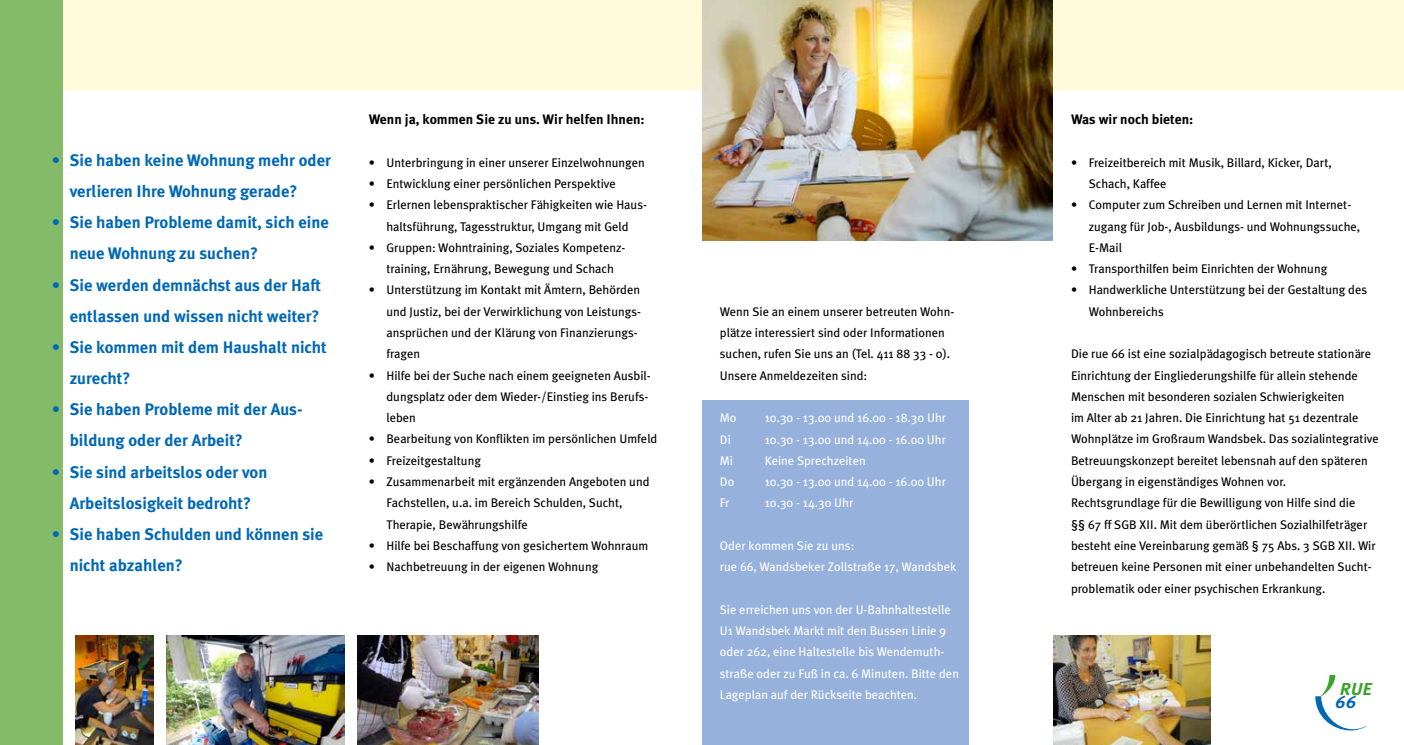
<style>
.page{position:relative;width:1404px;height:745px;background:#fff}
.page>*{position:absolute;margin:0;border:0;box-sizing:border-box;transform-origin:0 0}
.t1{font:italic 700 17.25px "Meta Plus";color:#3ba329;scale:1.05 1}
.t2{font:italic 700 17.25px "Meta Plus";color:#0068b5;scale:1.05 1}
.t3{font:700 16.62px/31.1px "Meta Plus";color:#0068b5}
.t4{font:700 13.75px "Meta Plus";color:#000}
.t5{font:12.5px/21.2px "Meta Plus";color:#000}
.t6{font:12.5px/21.2px "Meta Plus";color:#fff}
</style>
<div class="page">
<img style="left:1053px;top:635px;width:157px;height:109px">
<div style="left:62px;top:0;width:1341px;height:89px;background:#fffbda"></div>
<svg style="left:1315px;top:675px;width:51px;height:55px"></svg>
<div style="left:702px;top:400px;width:266px;height:344px;background:#96b1dc"></div>
<div style="left:0;top:0;width:63px;height:744px;background:#83bb69"></div>
<img style="left:702px;top:0;width:350px;height:241px">
<img style="left:76px;top:635px;width:78px;height:109px">
<img style="left:167px;top:635px;width:177px;height:109px">
<img style="left:357px;top:635px;width:181px;height:109px">
<h2 class="t3" style="left:70px;top:144px;width:263px;text-indent:-18px">• Sie haben keine Wohnung mehr oder verlieren Ihre Wohnung gerade?</h2>
<h2 class="t3" style="left:70px;top:207px;width:261px;text-indent:-18px">• Sie haben Probleme damit, sich eine neue Wohnung zu suchen?</h2>
<h2 class="t3" style="left:52px;top:269px;width:271px;text-align:right">• Sie werden demnächst aus der Haft entlassen und wissen nicht weiter?</h2>
<h2 class="t3" style="left:70px;top:331px;width:258px;text-indent:-18px">• Sie kommen mit dem Haushalt nicht zurecht?</h2>
<h2 class="t3" style="left:70px;top:393px;width:234px;text-indent:-18px">• Sie haben Probleme mit der Aus&shy;bildung oder der Arbeit?</h2>
<h2 class="t3" style="left:52px;top:456px;width:217px;text-align:center">• Sie sind arbeitslos oder von<br>Arbeitslosigkeit bedroht?</h2>
<h2 class="t3" style="left:70px;top:518px;width:255px;text-indent:-18px">• Sie haben Schulden und können sie nicht abzahlen?</h2>
<p class="t4" style="left:369px;top:111px;width:277px">Wenn ja, kommen Sie zu uns. Wir helfen Ihnen:</p>
<p class="t5" style="left:369px;top:151px;width:277px">• Unterbringung in einer unserer Einzelwohnungen</p>
<p class="t5" style="left:369px;top:173px;width:248px">• Entwicklung einer persönlichen Perspektive</p>
<p class="t5" style="left:369px;top:194px;width:280px;text-align:center">• Erlernen lebenspraktischer Fähigkeiten wie Haus&shy;haltsführung, Tagesstruktur, Umgang mit Geld</p>
<p class="t5" style="left:369px;top:237px;width:258px;text-align:center">• Gruppen: Wohntraining, Soziales Kompetenz&shy;training, Ernährung, Bewegung und Schach</p>
<p class="t5" style="left:386px;top:279px;width:256px;text-indent:-18px">• Unterstützung im Kontakt mit Ämtern, Behörden und Justiz, bei der Verwirklichung von Leistungs&shy;ansprüchen und der Klärung von Finanzierungs&shy;fragen</p>
<p class="t5" style="left:386px;top:364px;width:266px;text-indent:-18px">• Hilfe bei der Suche nach einem geeigneten Ausbil&shy;dungsplatz oder dem Wieder-/Einstieg ins Berufs&shy;leben</p>
<p class="t5" style="left:369px;top:428px;width:290px">• Bearbeitung von Konflikten im persönlichen Umfeld</p>
<p class="t5" style="left:369px;top:449px;width:114px">• Freizeitgestaltung</p>
<p class="t5" style="left:386px;top:470px;width:264px;text-indent:-18px">• Zusammenarbeit mit ergänzenden Angeboten und<br>Fachstellen, u.a. im Bereich Schulden, Sucht,<br>Therapie, Bewährungshilfe</p>
<p class="t5" style="left:369px;top:534px;width:281px">• Hilfe bei Beschaffung von gesichertem Wohnraum</p>
<p class="t5" style="left:369px;top:555px;width:231px">• Nachbetreuung in der eigenen Wohnung</p>
<p class="t5" style="left:719px;top:300px;width:236px">Wenn Sie an einem unserer betreuten Wohn&shy;plätze interessiert sind oder Informationen suchen, rufen Sie uns an (Tel. 411 88 33 - 0).<br>Unsere Anmeldezeiten sind:</p>
<p class="t6" style="left:719px;top:407px;width:18px">Mo</p>
<p class="t6" style="left:764px;top:407px;width:183px">10.30 - 13.00 und 16.00 - 18.30 Uhr</p>
<p class="t6" style="left:719px;top:428px;width:13px">Di</p>
<p class="t6" style="left:764px;top:428px;width:183px">10.30 - 13.00 und 14.00 - 16.00 Uhr</p>
<p class="t6" style="left:719px;top:449px;width:15px">Mi</p>
<p class="t6" style="left:764px;top:449px;width:102px">Keine Sprechzeiten</p>
<p class="t6" style="left:719px;top:470px;width:16px">Do</p>
<p class="t6" style="left:764px;top:470px;width:183px">10.30 - 13.00 und 14.00 - 16.00 Uhr</p>
<p class="t6" style="left:719px;top:492px;width:11px">Fr</p>
<p class="t6" style="left:764px;top:492px;width:90px">10.30 - 14.30 Uhr</p>
<p class="t6" style="left:719px;top:534px;width:238px">Oder kommen Sie zu uns:<br>rue 66, Wandsbeker Zollstraße 17, Wandsbek</p>
<p class="t6" style="left:719px;top:598px;width:241px">Sie erreichen uns von der U-Bahnhaltestelle U1 Wandsbek Markt mit den Bussen Linie 9 oder 262, eine Haltestelle bis Wendemuth&shy;straße oder zu Fuß in ca. 6 Minuten. Bitte den Lageplan auf der Rückseite beachten.</p>
<p class="t4" style="left:1070px;top:111px;width:124px">Was wir noch bieten:</p>
<p class="t5" style="left:1088px;top:151px;width:244px;text-indent:-18px">• Freizeitbereich mit Musik, Billard, Kicker, Dart,<br>Schach, Kaffee</p>
<p class="t5" style="left:1088px;top:194px;width:273px;text-indent:-18px">• Computer zum Schreiben und Lernen mit Internet&shy;zugang für Job-, Ausbildungs- und Wohnungssuche,<br>E-Mail</p>
<p class="t5" style="left:1070px;top:258px;width:258px">• Transporthilfen beim Einrichten der Wohnung</p>
<p class="t5" style="left:1088px;top:279px;width:280px;text-indent:-18px">• Handwerkliche Unterstützung bei der Gestaltung des<br>Wohnbereichs</p>
<p class="t5" style="left:1070px;top:343px;width:309px">Die rue 66 ist eine sozialpädagogisch betreute stationäre Einrichtung der Eingliederungshilfe für allein stehende Menschen mit besonderen sozialen Schwierigkeiten<br>im Alter ab 21 Jahren. Die Einrichtung hat 51 dezentrale Wohnplätze im Großraum Wandsbek. Das sozialintegrative Betreuungskonzept bereitet lebensnah auf den späteren Übergang in eigenständiges Wohnen vor.<br>Rechtsgrundlage für die Bewilligung von Hilfe sind die<br>§§ 67 ff SGB XII. Mit dem überörtlichen Sozialhilfeträger besteht eine Vereinbarung gemäß § 75 Abs. 3 SGB XII. Wir betreuen keine Personen mit einer unbehandelten Sucht&shy;problematik oder einer psychischen Erkrankung.</p>
<h1 class="t1" style="left:1339px;top:678px;width:32px">RUE</h1>
<h1 class="t2" style="left:1335px;top:692px;width:21px">66</h1>
</div>
